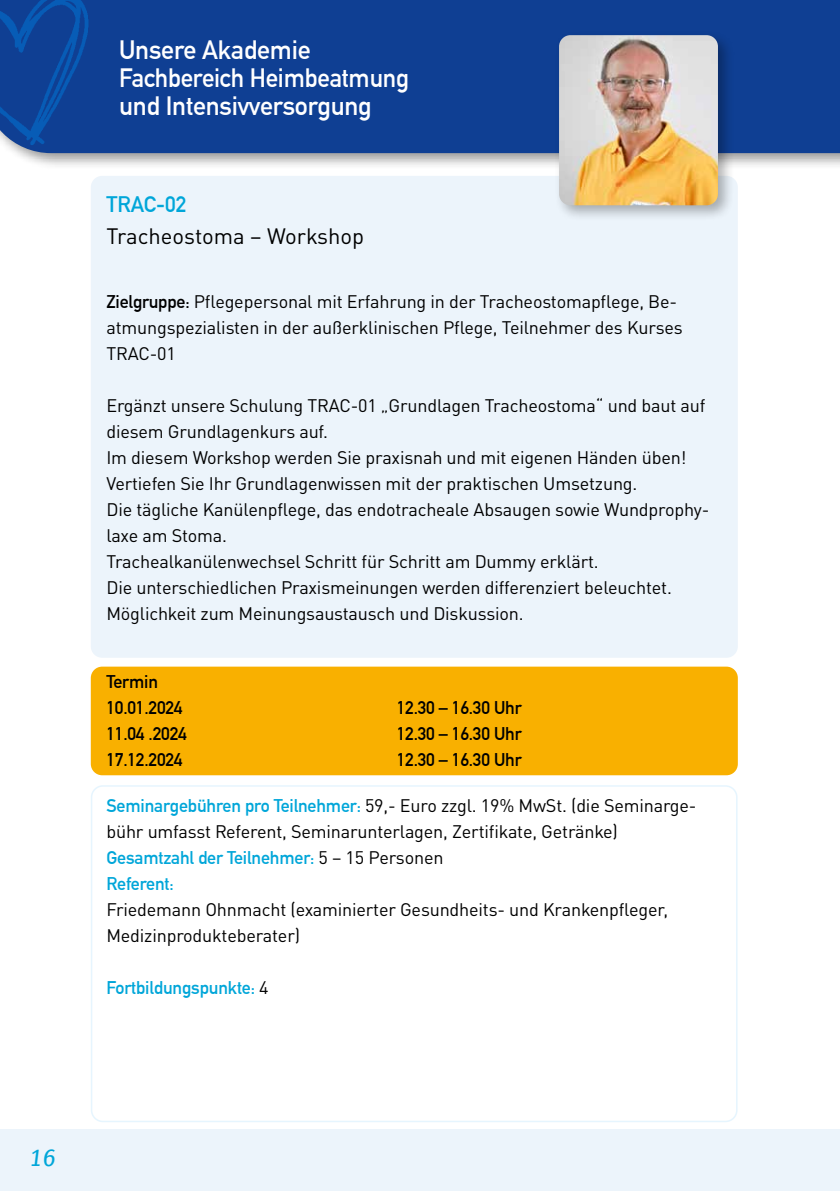
<style>
.page{position:relative;width:840px;height:1191px;background:#fff}
.page>*{position:absolute;margin:0;border:0;box-sizing:border-box;transform-origin:0 0}
.t1{font:700 26px/28px "DIN Alternate";letter-spacing:-.01em;color:#fff}
.t2{font:italic 26px "Diverda Sans Com";color:#00a6d9}
.t3{font:22px "DIN Pro";color:#000}
.t4{font:700 22px "DIN Alternate";color:#00a6d9}
.t5{font:18px/26px "DIN Pro";letter-spacing:-.01em;color:#000}
.t6{font:700 18px/26px "DIN Alternate";letter-spacing:-.01em;color:#000}
.t7{font:700 18px/26px "DIN Alternate";letter-spacing:-.01em;color:#00a6d9}
.s1{font-family:"DIN Alternate";font-weight:700}
.s2{font-family:"DIN Alternate";font-weight:700;color:#00a6d9}
.s3{font-family:"DIN Pro";font-weight:400;color:#000}
</style>
<div class="page">
<div style="left:0;top:1129px;width:839px;height:62px;background:#ecf4fb"></div>
<div style="left:0;top:0;width:839px;height:170px;background:#000;opacity:.4"></div>
<div style="left:120px;top:0;width:719px;height:153px;background:#0f3f93"></div>
<img style="left:0;top:0;width:120px;height:163px">
<div style="left:91px;top:785px;width:646px;height:337px;border:2px solid #e6f5fe;border-radius:11px"></div>
<div style="left:91px;top:176px;width:646px;height:482px;background:#ecf4fb;border-radius:11px"></div>
<div style="left:91px;top:666px;width:646px;height:109px;background:#f9b000;border-radius:11px"></div>
<div style="left:553px;top:30px;width:181px;height:192px;background:#000;opacity:.3"></div>
<img style="left:558px;top:35px;width:159px;height:170px">
<h1 class="t1" style="left:119px;top:34px;width:291px">Unsere Akademie<br>Fachbereich Heimbeatmung und Intensivversorgung</h1>
<p class="t4" style="left:106px;top:187px;width:81px">TRAC-02</p>
<p class="t3" style="left:106px;top:219px;width:259px">Tracheostoma – Workshop</p>
<p class="t5" style="left:106px;top:286px;width:577px"><span class="s1">Zielgruppe:</span> Pflegepersonal mit Erfahrung in der Tracheostomapflege, Be&shy;atmungspezialisten in der außerklinischen Pflege, Teilnehmer des Kurses<br>TRAC-01</p>
<p class="t5" style="left:106px;top:390px;width:604px">Ergänzt unsere Schulung TRAC-01 „Grundlagen Tracheostoma“ und baut auf diesem Grundlagenkurs auf.<br>Im diesem Workshop werden Sie praxisnah und mit eigenen Händen üben!<br>Vertiefen Sie Ihr Grundlagenwissen mit der praktischen Umsetzung.<br>Die tägliche Kanülenpflege, das endotracheale Absaugen sowie Wundprophy&shy;laxe am Stoma.<br>Trachealkanülenwechsel Schritt für Schritt am Dummy erklärt.<br>Die unterschiedlichen Praxismeinungen werden differenziert beleuchtet.<br>Möglichkeit zum Meinungsaustausch und Diskussion.</p>
<p class="t6" style="left:106px;top:667px;width:78px">Termin<br>10.01.2024</p>
<p class="t6" style="left:396px;top:693px;width:126px">12.30 – 16.30 Uhr</p>
<p class="t6" style="left:106px;top:719px;width:82px">11.04 .2024</p>
<p class="t6" style="left:396px;top:719px;width:126px">12.30 – 16.30 Uhr</p>
<p class="t6" style="left:106px;top:745px;width:78px">17.12.2024</p>
<p class="t6" style="left:396px;top:745px;width:126px">12.30 – 16.30 Uhr</p>
<p class="t5" style="left:106px;top:791px;width:591px"><span class="s2">Seminargebühren pro Teilnehmer:</span> 59,- Euro zzgl. 19% MwSt. (die Seminarge&shy;bühr umfasst Referent, Seminarunterlagen, Zertifikate, Getränke)</p>
<p class="t7" style="left:106px;top:843px;width:338px">Gesamtzahl der Teilnehmer: <span class="s3">5 – 15 Personen<br></span>Referent:</p>
<p class="t5" style="left:106px;top:895px;width:563px">Friedemann Ohnmacht (examinierter Gesundheits- und Krankenpfleger,<br>Medizinprodukteberater)</p>
<p class="t7" style="left:106px;top:973px;width:163px">Fortbildungspunkte: <span class="s3">4</span></p>
<h1 class="t2" style="left:29px;top:1142px;width:28px">16</h1>
</div>
